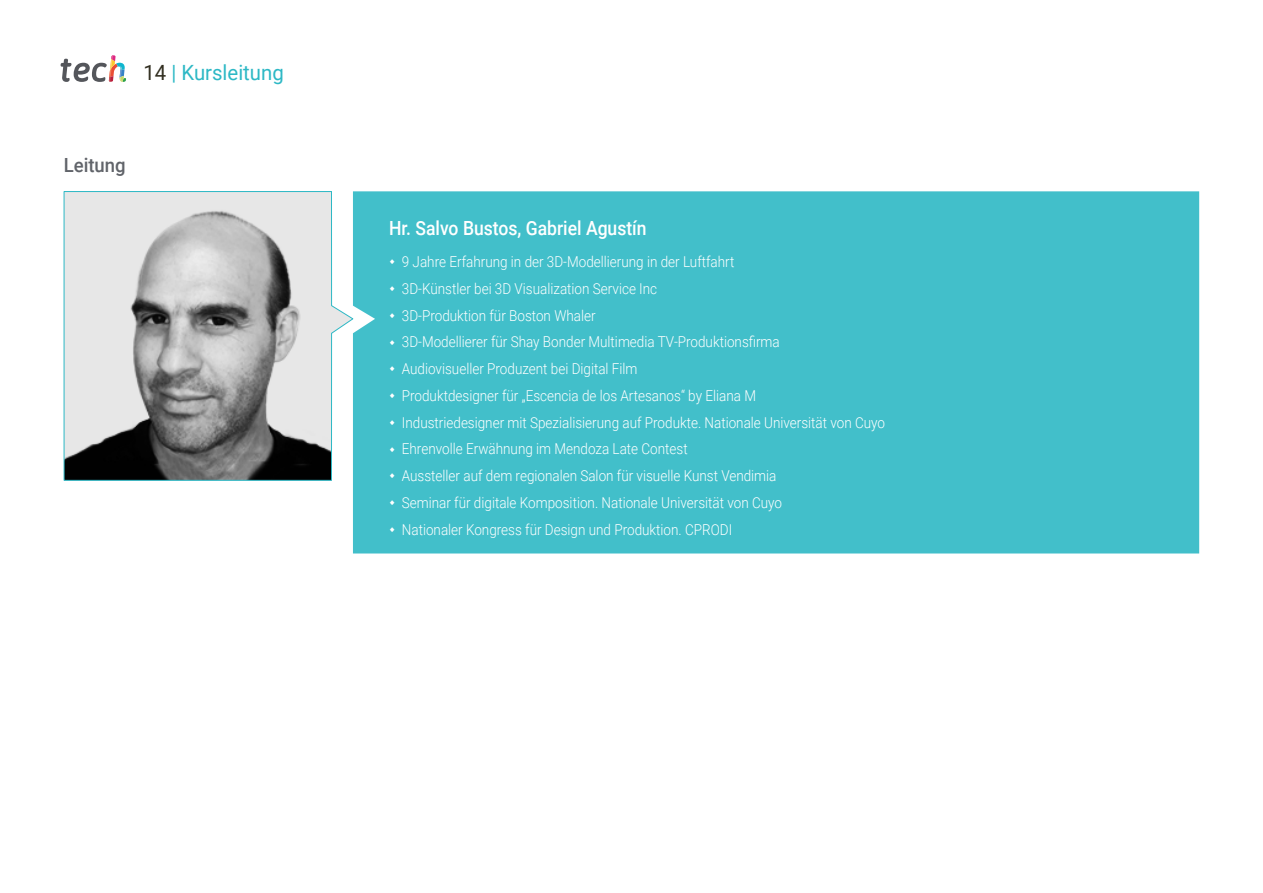
<style>
.page{position:relative;width:1263px;height:893px;background:#fff}
.page>*{position:absolute;margin:0;border:0;box-sizing:border-box;transform-origin:0 0}
.t1{font:21px "Roboto";color:#2db8c5}
.t2{font:500 19.5px "Roboto";color:#fff;scale:.9 1}
.t3{font:500 19.5px "Roboto";color:#61646a;scale:.95 1}
.t4{font:300 15px/26.7px "Roboto";color:#fff;scale:.9 1}
.s1{color:#312e20}
</style>
<div class="page">
<svg style="left:61px;top:55px;width:65px;height:27px"></svg>
<div style="left:353px;top:191px;width:846px;height:362px;background:#42bfca"></div>
<svg style="left:64px;top:191px;width:290px;height:290px;background:#b3b5b5"></svg>
<svg style="left:390px;top:260px;width:4px;height:5px"></svg>
<svg style="left:390px;top:286px;width:4px;height:5px"></svg>
<svg style="left:390px;top:313px;width:4px;height:5px"></svg>
<svg style="left:390px;top:340px;width:4px;height:5px"></svg>
<svg style="left:390px;top:367px;width:4px;height:5px"></svg>
<svg style="left:390px;top:393px;width:4px;height:5px"></svg>
<svg style="left:390px;top:420px;width:4px;height:5px"></svg>
<svg style="left:390px;top:447px;width:4px;height:5px"></svg>
<svg style="left:390px;top:474px;width:4px;height:5px"></svg>
<svg style="left:390px;top:500px;width:4px;height:5px"></svg>
<svg style="left:390px;top:527px;width:4px;height:5px"></svg>
<h1 class="t1" style="left:144px;top:57px;width:142px"><span class="s1">14</span> | Kursleitung</h1>
<h2 class="t3" style="left:64px;top:152px;width:67px">Leitung</h2>
<h2 class="t2" style="left:389px;top:215px;width:288px">Hr. Salvo Bustos, Gabriel Agustín</h2>
<p class="t4" style="left:402px;top:248px;width:538px">9 Jahre Erfahrung in der 3D-Modellierung in der Luftfahrt<br>3D-Künstler bei 3D Visualization Service Inc<br>3D-Produktion für Boston Whaler<br>3D-Modellierer für Shay Bonder Multimedia TV-Produktionsfirma<br>Audiovisueller Produzent bei Digital Film<br>Produktdesigner für „Escencia de los Artesanos“ by Eliana M<br>Industriedesigner mit Spezialisierung auf Produkte. Nationale Universität von Cuyo Ehrenvolle Erwähnung im Mendoza Late Contest<br>Aussteller auf dem regionalen Salon für visuelle Kunst Vendimia<br>Seminar für digitale Komposition. Nationale Universität von Cuyo<br>Nationaler Kongress für Design und Produktion. CPRODI</p>
</div>
